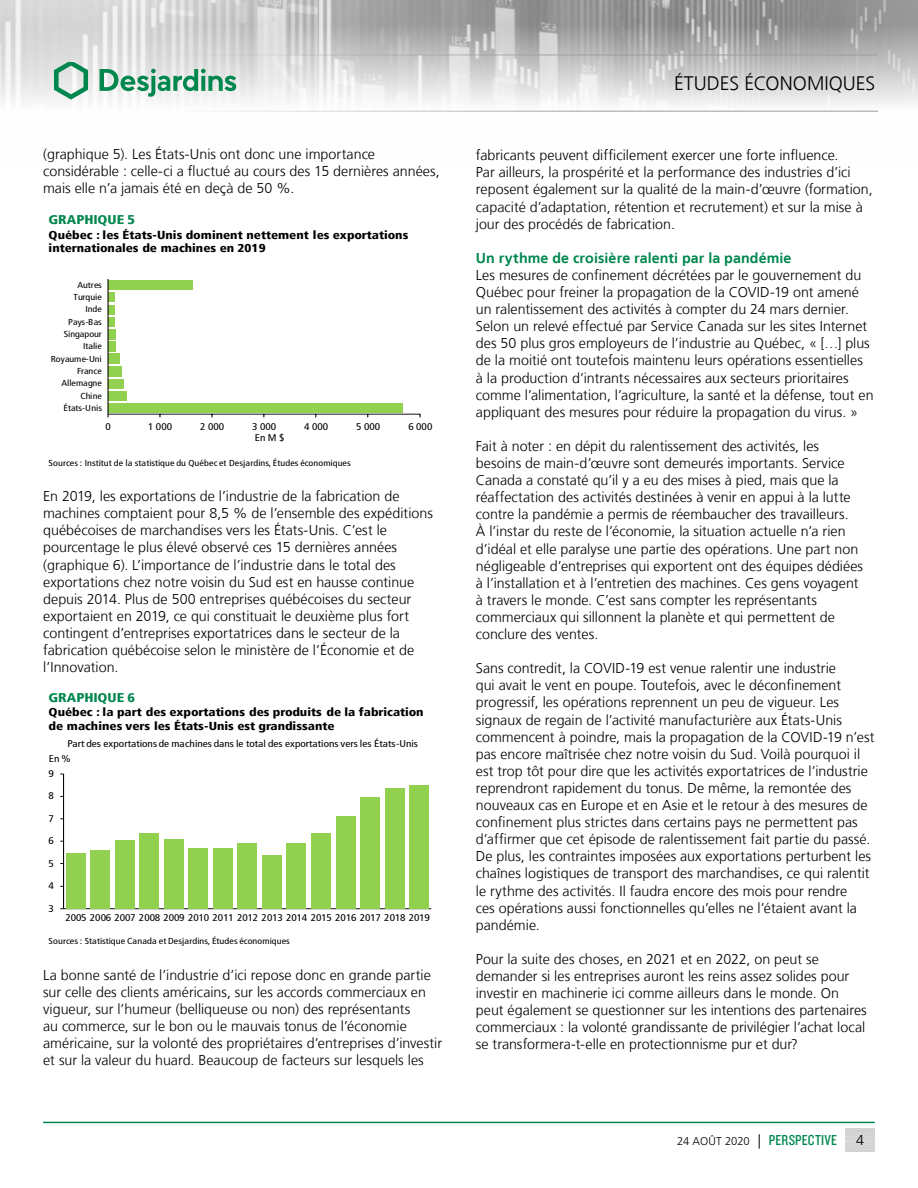
<style>
.page{position:relative;width:918px;height:1188px;background:#fff}
.page>*{position:absolute;margin:0;border:0;box-sizing:border-box;transform-origin:0 0}
.t1{font:300 19.5px "Frutiger LT";color:#000}
.t2{font:15px "Knockout 29 Junior Ltweight";letter-spacing:.015em;color:#00874e}
.t3{font:300 14.25px/17.1px "Frutiger LT";color:#000}
.t4{font:700 14.25px "Frutiger LT";letter-spacing:.005em;color:#00874e}
.t5{font:900 condensed 12.6px "Frutiger LT";color:#00874e;scale:1.15 1}
.t6{font:900 condensed 11.55px "Frutiger LT";letter-spacing:-.005em;color:#000;scale:1.15 1}
.t7{font:condensed 9.75px "Frutiger LT";color:#000;scale:1.15 1}
.t8{font:condensed 8.7px/12.3px "Frutiger LT";letter-spacing:.01em;color:#000;text-align:right;scale:1.15 1}
.s1{font-family:"Frutiger LT";font-weight:300;font-size:11.25px;color:#000}
.s2{font-family:"Frutiger LT";font-weight:300;font-size:14.25px;color:#000}
</style>
<div class="page">
<img style="left:0;top:1px;width:918px;height:110px">
<hr style="left:0;top:55px;width:878px;height:1px;background:#9d9d9c">
<hr style="left:0;top:111px;width:878px;height:1px;background:#9d9d9c">
<svg style="left:54px;top:62px;width:34px;height:38px"></svg>
<svg style="left:100px;top:69px;width:136px;height:28px"></svg>
<hr style="left:43px;top:1122px;width:832px;height:1px;background:#00874e">
<hr style="left:64px;top:908px;width:367px;height:1px;background:#000">
<hr style="left:108px;top:414px;width:312px;height:1px;background:#000">
<div style="left:108px;top:280px;width:84px;height:10px;background:#92d050"></div>
<div style="left:108px;top:403px;width:295px;height:10px;background:#92d050"></div>
<div style="left:108px;top:391px;width:19px;height:10px;background:#92d050"></div>
<div style="left:108px;top:379px;width:16px;height:10px;background:#92d050"></div>
<div style="left:108px;top:366px;width:13px;height:10px;background:#92d050"></div>
<div style="left:108px;top:354px;width:12px;height:10px;background:#92d050"></div>
<div style="left:108px;top:342px;width:8px;height:10px;background:#92d050"></div>
<div style="left:108px;top:329px;width:7px;height:10px;background:#92d050"></div>
<div style="left:108px;top:317px;width:6px;height:10px;background:#92d050"></div>
<div style="left:108px;top:305px;width:6px;height:9px;background:#92d050"></div>
<div style="left:108px;top:292px;width:6px;height:10px;background:#92d050"></div>
<hr style="left:108px;top:279px;width:1px;height:135px;background:#000">
<hr style="left:63px;top:774px;width:1px;height:135px;background:#000">
<div style="left:66px;top:853px;width:20px;height:56px;background:#92d050"></div>
<div style="left:91px;top:850px;width:19px;height:59px;background:#92d050"></div>
<div style="left:115px;top:840px;width:20px;height:69px;background:#92d050"></div>
<div style="left:140px;top:834px;width:19px;height:75px;background:#92d050"></div>
<div style="left:164px;top:839px;width:20px;height:70px;background:#92d050"></div>
<div style="left:189px;top:848px;width:19px;height:61px;background:#92d050"></div>
<div style="left:213px;top:848px;width:20px;height:61px;background:#92d050"></div>
<div style="left:238px;top:843px;width:19px;height:66px;background:#92d050"></div>
<div style="left:262px;top:855px;width:20px;height:54px;background:#92d050"></div>
<div style="left:287px;top:844px;width:19px;height:65px;background:#92d050"></div>
<div style="left:311px;top:833px;width:20px;height:76px;background:#92d050"></div>
<div style="left:336px;top:817px;width:19px;height:92px;background:#92d050"></div>
<div style="left:360px;top:797px;width:20px;height:112px;background:#92d050"></div>
<div style="left:385px;top:788px;width:19px;height:121px;background:#92d050"></div>
<div style="left:409px;top:785px;width:20px;height:124px;background:#92d050"></div>
<p class="t3" style="left:43px;top:146px;width:333px">(graphique 5). Les États-Unis ont donc une importance</p>
<p class="t3" style="left:43px;top:163px;width:398px">considérable : celle-ci a fluctué au cours des 15 dernières années,</p>
<p class="t3" style="left:43px;top:180px;width:253px">mais elle n’a jamais été en deçà de 50 %.</p>
<h6 class="t5" style="left:49px;top:212px;width:77px">GRAPHIQUE 5</h6>
<p class="t6" style="left:49px;top:228px;width:314px">Québec : les États-Unis dominent nettement les exportations</p>
<p class="t6" style="left:49px;top:241px;width:190px">internationales de machines en 2019</p>
<p class="t8" style="left:51px;top:279px;width:46px">Autres<br>Turquie<br>Inde<br>Pays-Bas<br>Singapour<br>Italie<br>Royaume-Uni<br>France<br>Allemagne<br>Chine<br>États-Unis</p>
<p class="t7" style="left:105px;top:421px;width:6px">0</p>
<p class="t7" style="left:148px;top:421px;width:22px">1 000</p>
<p class="t7" style="left:200px;top:421px;width:22px">2 000</p>
<p class="t7" style="left:252px;top:421px;width:22px">3 000</p>
<p class="t7" style="left:304px;top:421px;width:22px">4 000</p>
<p class="t7" style="left:356px;top:421px;width:22px">5 000</p>
<p class="t7" style="left:408px;top:421px;width:22px">6 000</p>
<p class="t7" style="left:255px;top:432px;width:27px">En M $</p>
<p class="t8" style="left:49px;top:457px;width:264px">Sources : Institut de la statistique du Québec et Desjardins, Études économiques</p>
<p class="t3" style="left:43px;top:488px;width:391px">En 2019, les exportations de l’industrie de la fabrication de machines comptaient pour 8,5 % de l’ensemble des expéditions québécoises de marchandises vers les États-Unis. C’est le pourcentage le plus élevé observé ces 15 dernières années (graphique 6). L’importance de l’industrie dans le total des exportations chez notre voisin du Sud est en hausse continue depuis 2014. Plus de 500 entreprises québécoises du secteur exportaient en 2019, ce qui constituait le deuxième plus fort contingent d’entreprises exportatrices dans le secteur de la fabrication québécoise selon le ministère de l’Économie et de l’Innovation.</p>
<h6 class="t5" style="left:49px;top:690px;width:77px">GRAPHIQUE 6</h6>
<p class="t6" style="left:49px;top:705px;width:328px">Québec : la part des exportations des produits de la fabrication</p>
<p class="t6" style="left:49px;top:719px;width:250px">de machines vers les États-Unis est grandissante</p>
<p class="t7" style="left:67px;top:738px;width:306px">Part des exportations de machines dans le total des exportations vers les États-Unis</p>
<p class="t7" style="left:49px;top:752px;width:21px">En %</p>
<p class="t7" style="left:48px;top:768px;width:6px">9</p>
<p class="t7" style="left:48px;top:790px;width:6px">8</p>
<p class="t7" style="left:48px;top:813px;width:6px">7</p>
<p class="t7" style="left:48px;top:835px;width:6px">6</p>
<p class="t7" style="left:48px;top:858px;width:6px">5</p>
<p class="t7" style="left:48px;top:880px;width:6px">4</p>
<p class="t7" style="left:48px;top:903px;width:6px">3</p>
<p class="t7" style="left:65px;top:912px;width:319px">2005 2006 2007 2008 2009 2010 2011 2012 2013 2014 2015 2016 2017 2018 2019</p>
<p class="t8" style="left:49px;top:935px;width:211px">Sources : Statistique Canada et Desjardins, Études économiques</p>
<p class="t3" style="left:43px;top:967px;width:400px">La bonne santé de l’industrie d’ici repose donc en grande partie sur celle des clients américains, sur les accords commerciaux en vigueur, sur l’humeur (belliqueuse ou non) des représentants<br>au commerce, sur le bon ou le mauvais tonus de l’économie américaine, sur la volonté des propriétaires d’entreprises d’investir et sur la valeur du huard. Beaucoup de facteurs sur lesquels les</p>
<h1 class="t1" style="left:674px;top:73px;width:203px">ÉTUDES ÉCONOMIQUES</h1>
<p class="t3" style="left:476px;top:147px;width:364px">fabricants peuvent difficilement exercer une forte influence.</p>
<p class="t3" style="left:476px;top:164px;width:398px">Par ailleurs, la prospérité et la performance des industries d’ici reposent également sur la qualité de la main-d’œuvre (formation, capacité d’adaptation, rétention et recrutement) et sur la mise à jour des procédés de fabrication.</p>
<h5 class="t4" style="left:476px;top:250px;width:317px">Un rythme de croisière ralenti par la pandémie</h5>
<p class="t3" style="left:476px;top:267px;width:387px">Les mesures de confinement décrétées par le gouvernement du</p>
<p class="t3" style="left:476px;top:284px;width:399px">Québec pour freiner la propagation de la COVID-19 ont amené un ralentissement des activités à compter du 24 mars dernier.<br>Selon un relevé effectué par Service Canada sur les sites Internet des 50 plus gros employeurs de l’industrie au Québec, « […] plus de la moitié ont toutefois maintenu leurs opérations essentielles à la production d’intrants nécessaires aux secteurs prioritaires comme l’alimentation, l’agriculture, la santé et la défense, tout en appliquant des mesures pour réduire la propagation du virus. »</p>
<p class="t3" style="left:476px;top:438px;width:389px">Fait à noter : en dépit du ralentissement des activités, les besoins de main-d’œuvre sont demeurés importants. Service Canada a constaté qu’il y a eu des mises à pied, mais que la réaffectation des activités destinées à venir en appui à la lutte contre la pandémie a permis de réembaucher des travailleurs.<br>À l’instar du reste de l’économie, la situation actuelle n’a rien d’idéal et elle paralyse une partie des opérations. Une part non négligeable d’entreprises qui exportent ont des équipes dédiées à l’installation et à l’entretien des machines. Ces gens voyagent à travers le monde. C’est sans compter les représentants commerciaux qui sillonnent la planète et qui permettent de conclure des ventes.</p>
<p class="t3" style="left:476px;top:660px;width:362px">Sans contredit, la COVID-19 est venue ralentir une industrie</p>
<p class="t3" style="left:476px;top:677px;width:367px">qui avait le vent en poupe. Toutefois, avec le déconfinement</p>
<p class="t3" style="left:476px;top:694px;width:400px">progressif, les opérations reprennent un peu de vigueur. Les signaux de regain de l’activité manufacturière aux États-Unis commencent à poindre, mais la propagation de la COVID-19 n’est pas encore maîtrisée chez notre voisin du Sud. Voilà pourquoi il est trop tôt pour dire que les activités exportatrices de l’industrie reprendront rapidement du tonus. De même, la remontée des nouveaux cas en Europe et en Asie et le retour à des mesures de</p>
<p class="t3" style="left:476px;top:814px;width:396px">confinement plus strictes dans certains pays ne permettent pas d’affirmer que cet épisode de ralentissement fait partie du passé.</p>
<p class="t3" style="left:476px;top:848px;width:397px">De plus, les contraintes imposées aux exportations perturbent les chaînes logistiques de transport des marchandises, ce qui ralentit le rythme des activités. Il faudra encore des mois pour rendre<br>ces opérations aussi fonctionnelles qu’elles ne l’étaient avant la pandémie.</p>
<p class="t3" style="left:476px;top:951px;width:392px">Pour la suite des choses, en 2021 et en 2022, on peut se demander si les entreprises auront les reins assez solides pour investir en machinerie ici comme ailleurs dans le monde. On peut également se questionner sur les intentions des partenaires commerciaux : la volonté grandissante de privilégier l’achat local se transformera-t-elle en protectionnisme pur et dur?</p>
<p class="t2" style="left:677px;top:1130px;width:161px"><span class="s1">24 AOÛT 2020</span> <span class="s2">|</span> PERSPECTIVE</p>
<p class="t3" style="left:856px;top:1132px;width:9px">4</p>
</div>
